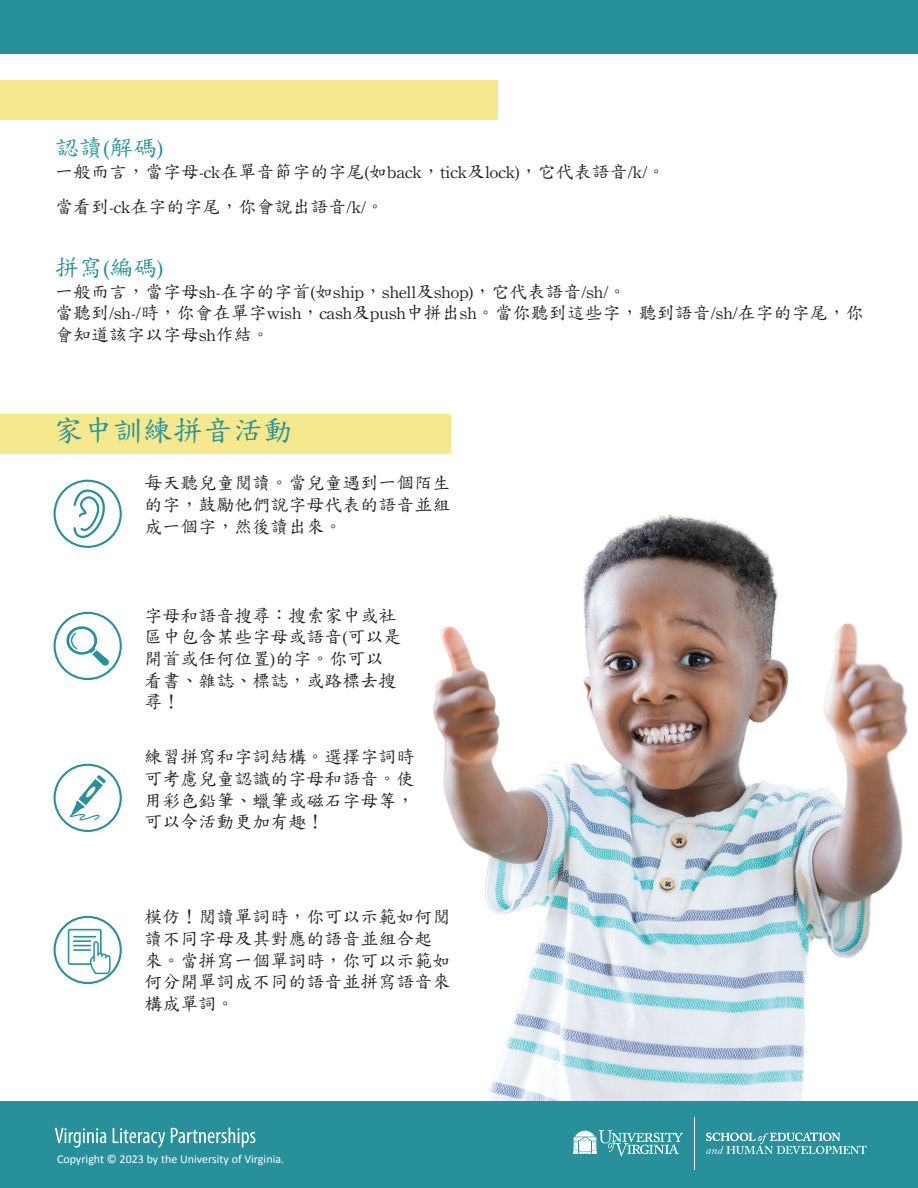
<style>
.page{position:relative;width:918px;height:1188px;background:#fff}
.page>*{position:absolute;margin:0;border:0;box-sizing:border-box;transform-origin:0 0}
.t1{font:30px "DF Kai Shu SB Estd BF";color:#27909a}
.t2{font:24px "DF Kai Shu SB Estd BF";color:#27909a}
.t3{font:18px/21.6px "DF Kai Shu SB Estd BF";color:#231f20}
.t4{font:12px "Calibri";color:#fff}
</style>
<div class="page">
<img style="left:429px;top:514px;width:489px;height:588px">
<div style="left:0;top:80px;width:498px;height:39px;background:#f6e88c"></div>
<div style="left:0;top:414px;width:450px;height:39px;background:#f6e88c"></div>
<div style="left:0;top:0;width:918px;height:54px;background:#27909a"></div>
<div style="left:54px;top:916px;width:68px;height:68px;border:2px solid #27909a;border-radius:50%"></div>
<svg style="left:68px;top:929px;width:43px;height:45px"></svg>
<div style="left:54px;top:764px;width:68px;height:68px;border:2px solid #27909a;border-radius:50%"></div>
<svg style="left:70px;top:775px;width:36px;height:45px"></svg>
<div style="left:54px;top:612px;width:68px;height:68px;border:2px solid #27909a;border-radius:50%"></div>
<svg style="left:66px;top:626px;width:43px;height:40px"></svg>
<div style="left:54px;top:480px;width:68px;height:68px;border:2px solid #27909a;border-radius:50%"></div>
<svg style="left:73px;top:490px;width:32px;height:48px"></svg>
<div style="left:0;top:1102px;width:918px;height:86px;background:#27909a"></div>
<svg style="left:55px;top:1127px;width:200px;height:21px"></svg>
<svg style="left:706px;top:1132px;width:161px;height:22px"></svg>
<hr style="left:694px;top:1117px;width:1px;height:53px;background:#fff">
<svg style="left:574px;top:1130px;width:109px;height:26px"></svg>
<h2 class="t2" style="left:55px;top:136px;width:110px">認讀(解碼)</h2>
<p class="t3" style="left:55px;top:154px;width:612px;line-height:35.1px">一般而言，當字母-ck在單音節字的字尾(如back，tick及lock)，它代表語音/k/。當看到-ck在字的字尾，你會說出語音/k/。</p>
<h2 class="t2" style="left:55px;top:256px;width:110px">拼寫(編碼)</h2>
<p class="t3" style="left:55px;top:281px;width:810px">一般而言，當字母sh-在字的字首(如ship，shell及shop)，它代表語音/sh/。<br>當聽到/sh-/時，你會在單字wish，cash及push中拼出sh。當你聽到這些字，聽到語音/sh/在字的字尾，你會知道該字以字母sh作結。</p>
<h1 class="t1" style="left:53px;top:416px;width:241px">家中訓練拼音活動</h1>
<p class="t3" style="left:145px;top:472px;width:307px;text-align:justify">每天聽兒童閱讀。當兒童遇到一個陌生的字，鼓勵他們說字母代表的語音並組成一個字，然後讀出來。</p>
<p class="t3" style="left:145px;top:605px;width:258px">字母和語音搜尋：搜索家中或社區中包含某些字母或語音(可以是開首或任何位置)的字。你可以看書、雜誌、標誌，或路標去搜尋！</p>
<p class="t3" style="left:145px;top:746px;width:271px;text-align:justify">練習拼寫和字詞結構。選擇字詞時可考慮兒童認識的字母和語音。使用彩色鉛筆、蠟筆或磁石字母等，可以令活動更加有趣！</p>
<p class="t3" style="left:145px;top:906px;width:307px">模仿！閱讀單詞時，你可以示範如何閱讀不同字母及其對應的語音並組合起來。當拼寫一個單詞時，你可以示範如何分開單詞成不同的語音並拼寫語音來構成單詞。</p>
<p class="t4" style="left:57px;top:1151px;width:229px">Copyright © 2023 by the University of Virginia.</p>
</div>
